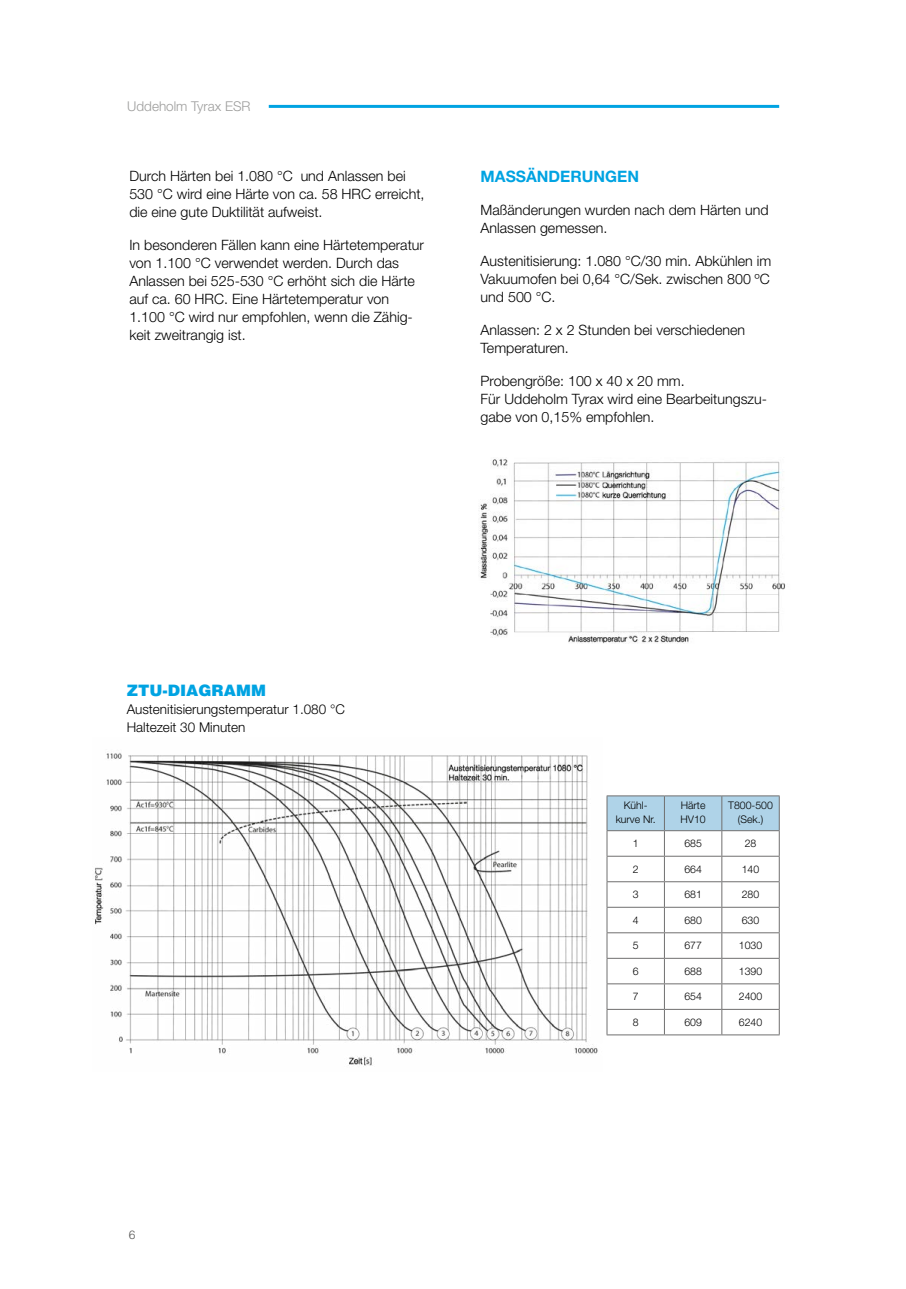
<style>
.page{position:relative;width:906px;height:1289px;background:#fff}
.page>*{position:absolute;margin:0;border:0;box-sizing:border-box;transform-origin:0 0}
.t1{font:700 15.75px "Helvetica Neue LT Pro";color:#00a3e2}
.t2{font:900 15.75px "Helvetica LT Std";color:#00a3e2}
.t3{font:300 14.25px/18px "Helvetica Neue LT Pro";color:#000}
.t4{font:300 13.5px/18px "Helvetica Neue LT Pro";color:#000}
.t5{font:300 13.5px "Helvetica Neue LT Pro";color:#9d9d9c}
.t6{font:300 12px "Helvetica LT Std";color:#575756}
.t7{font:300 10.5px/13.5px "Helvetica Neue LT Pro";color:#000;text-align:center}
</style>
<div class="page">
<img style="left:478px;top:459px;width:308px;height:185px">
<img style="left:93px;top:753px;width:505px;height:313px">
<svg style="left:606px;top:795px;width:174px;height:239px"></svg>
<hr style="left:606px;top:1034px;width:58px;height:1px;background:#706f6f">
<hr style="left:664px;top:1034px;width:58px;height:1px;background:#706f6f">
<hr style="left:722px;top:1034px;width:57px;height:1px;background:#706f6f">
<hr style="left:269px;top:105px;width:510px;height:3px;background:#00a3e2">
<p class="t5" style="left:127px;top:97px;width:125px">Uddeholm Tyrax ESR</p>
<p class="t3" style="left:129px;top:167px;width:297px">Durch Härten bei 1.080 °C und Anlassen bei<br>530 °C wird eine Härte von ca. 58 HRC erreicht, die eine gute Duktilität aufweist.</p>
<p class="t3" style="left:129px;top:236px;width:296px">In besonderen Fällen kann eine Härtetemperatur von 1.100 °C verwendet werden. Durch das Anlassen bei 525-530 °C erhöht sich die Härte auf ca. 60 HRC. Eine Härtetemperatur von 1.100 °C wird nur empfohlen, wenn die Zähig&shy;keit zweitrangig ist.</p>
<p class="t1" style="left:480px;top:166px;width:160px">MASSÄNDERUNGEN</p>
<p class="t3" style="left:480px;top:201px;width:289px">Maßänderungen wurden nach dem Härten und<br>Anlassen gemessen.</p>
<p class="t3" style="left:480px;top:252px;width:292px;text-align:justify">Austenitisierung: 1.080 °C/30 min. Abkühlen im Vakuumofen bei 0,64 °C/Sek. zwischen 800 ºC und 500 °C.</p>
<p class="t3" style="left:480px;top:321px;width:266px">Anlassen: 2 x 2 Stunden bei verschiedenen<br>Temperaturen.</p>
<p class="t3" style="left:480px;top:372px;width:288px">Probengröße: 100 x 40 x 20 mm.<br>Für Uddeholm Tyrax wird eine Bearbeitungszu&shy;gabe von 0,15% empfohlen.</p>
<p class="t2" style="left:127px;top:680px;width:141px">ZTU-DIAGRAMM</p>
<p class="t4" style="left:127px;top:700px;width:220px">Austenitisierungstemperatur 1.080 °C<br>Haltezeit 30 Minuten</p>
<p class="t6" style="left:129px;top:1227px;width:8px">6</p>
<p class="t7" style="left:615px;top:798px;width:42px">Kühl&shy;kurve Nr.</p>
<p class="t7" style="left:680px;top:798px;width:27px;text-align:left">Härte<br>HV10</p>
<p class="t7" style="left:728px;top:798px;width:46px">T800-500 (Sek.)</p>
<p class="t7" style="left:633px;top:836px;width:7px">1</p>
<p class="t7" style="left:684px;top:836px;width:19px">685</p>
<p class="t7" style="left:744px;top:836px;width:13px">28</p>
<p class="t7" style="left:633px;top:862px;width:7px">2</p>
<p class="t7" style="left:684px;top:862px;width:19px">664</p>
<p class="t7" style="left:742px;top:862px;width:19px">140</p>
<p class="t7" style="left:633px;top:887px;width:7px">3</p>
<p class="t7" style="left:684px;top:887px;width:19px">681</p>
<p class="t7" style="left:742px;top:887px;width:19px">280</p>
<p class="t7" style="left:633px;top:913px;width:7px">4</p>
<p class="t7" style="left:684px;top:913px;width:19px">680</p>
<p class="t7" style="left:742px;top:913px;width:19px">630</p>
<p class="t7" style="left:633px;top:938px;width:7px">5</p>
<p class="t7" style="left:684px;top:938px;width:19px">677</p>
<p class="t7" style="left:739px;top:938px;width:25px">1030</p>
<p class="t7" style="left:633px;top:964px;width:7px">6</p>
<p class="t7" style="left:684px;top:964px;width:19px">688</p>
<p class="t7" style="left:739px;top:964px;width:25px">1390</p>
<p class="t7" style="left:633px;top:989px;width:7px">7</p>
<p class="t7" style="left:684px;top:989px;width:19px">654</p>
<p class="t7" style="left:739px;top:989px;width:25px">2400</p>
<p class="t7" style="left:633px;top:1015px;width:7px">8</p>
<p class="t7" style="left:684px;top:1015px;width:19px">609</p>
<p class="t7" style="left:739px;top:1015px;width:25px">6240</p>
</div>
